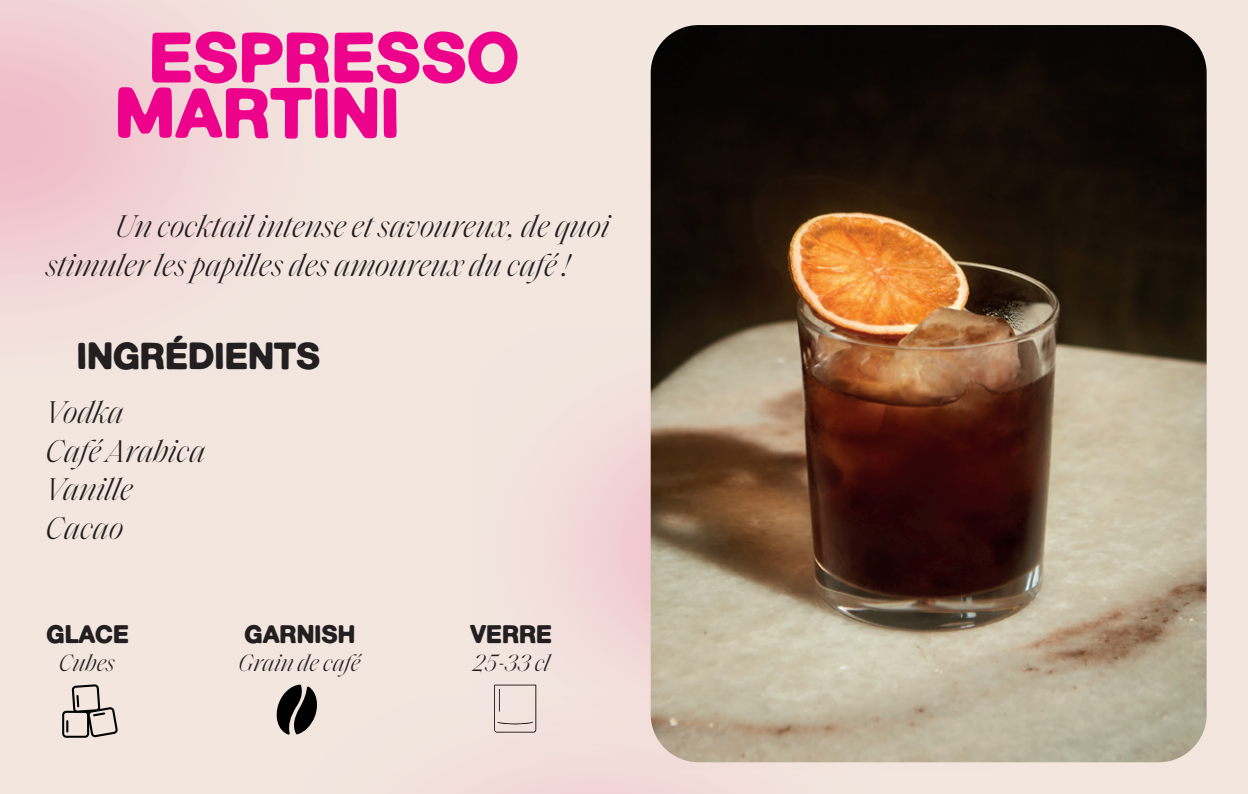
<style>
.page{position:relative;width:1248px;height:794px;background:#fff}
.page>*{position:absolute;margin:0;border:0;box-sizing:border-box;transform-origin:0 0}
.t1{font:68px/55.6px "Generic G20 FR Classic";color:#ed028c}
.t2{font:36px "Generic G20 FR Classic";color:#231f20}
.t3{font:italic 300 32px/38.4px "Saol Display";color:#231f20}
.t4{font:24.4px "Generic G20 FR Classic";color:#231f20}
.t5{font:italic 300 24px "Saol Display";color:#231f20}
</style>
<div class="page">
<div style="left:0;top:0;width:1247px;height:794px;background:#f2e6df"></div>
<img style="left:650px;top:25px;width:556px;height:737px">
<svg style="left:62px;top:684px;width:56px;height:53px"></svg>
<svg style="left:276px;top:684px;width:41px;height:50px"></svg>
<svg style="left:494px;top:684px;width:42px;height:48px"></svg>
<h1 class="t1" style="left:115px;top:30px;width:406px;text-indent:34px">ESPRESSO<br>MARTINI</h1>
<p class="t3" style="left:46px;top:205px;width:565px;text-indent:70px">Un cocktail intense et savoureux, de quoi stimuler les papilles des amoureux du café !</p>
<p class="t2" style="left:77px;top:333px;width:245px">INGRÉDIENTS</p>
<p class="t3" style="left:46px;top:391px;width:161px">Vodka<br>Café Arabica<br>Vanille<br>Cacao</p>
<p class="t4" style="left:47px;top:619px;width:84px">GLACE</p>
<p class="t4" style="left:244px;top:619px;width:112px">GARNISH</p>
<p class="t4" style="left:470px;top:619px;width:84px">VERRE</p>
<p class="t5" style="left:59px;top:645px;width:57px">Cubes</p>
<p class="t5" style="left:238px;top:645px;width:127px">Grain de café</p>
<p class="t5" style="left:472px;top:645px;width:79px">25-33 cl</p>
</div>
